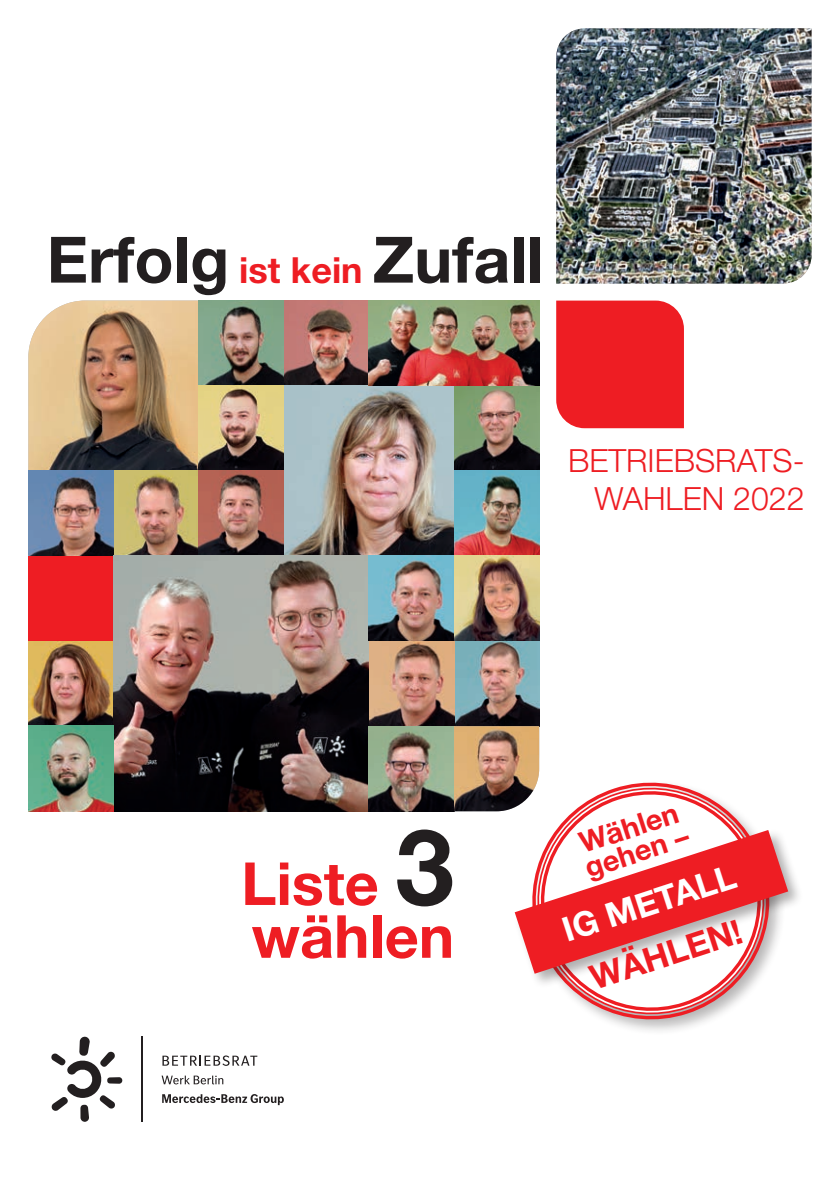
<style>
.page{position:relative;width:840px;height:1191px;background:#fff}
.page>*{position:absolute;margin:0;border:0;box-sizing:border-box;transform-origin:0 0}
.t1{font:700 64px "Helvetica Neue LT";color:#231f20}
.t2{font:700 59.4px/52.8px "Helvetica Neue LT";color:#ee1d23}
.t3{font:700 34px "Helvetica Neue LT";color:#fff}
.t4{font:700 34px "Helvetica Neue LT";color:#ee1d23}
.t5{font:300 32px/38px "Helvetica Neue LT";color:#ee1d23;text-align:right}
.t6{font:700 29px/25.4px "Helvetica Neue LT";color:#ee1d23}
.s1{font-size:36px;color:#ee1d23}
.s2{font-size:105.6px;color:#231f20}
</style>
<div class="page">
<img style="left:556px;top:28px;width:255px;height:255px">
<img style="left:283px;top:300px;width:86px;height:86px">
<img style="left:28px;top:300px;width:170px;height:171px">
<img style="left:283px;top:386px;width:171px;height:170px">
<img style="left:454px;top:386px;width:85px;height:85px">
<img style="left:28px;top:641px;width:85px;height:85px">
<img style="left:198px;top:300px;width:85px;height:85px">
<img style="left:454px;top:471px;width:85px;height:85px">
<img style="left:198px;top:385px;width:85px;height:86px">
<img style="left:113px;top:471px;width:85px;height:85px">
<img style="left:454px;top:556px;width:85px;height:170px">
<div style="left:28px;top:556px;width:85px;height:85px;background:#ee1d23"></div>
<img style="left:369px;top:641px;width:85px;height:85px">
<img style="left:28px;top:471px;width:85px;height:85px">
<svg style="left:198px;top:471px;width:85px;height:85px;background:#976055"></svg>
<div style="left:556px;top:300px;width:127px;height:128px;background:#ee1d23"></div>
<img style="left:113px;top:556px;width:256px;height:255px">
<img style="left:369px;top:556px;width:85px;height:85px">
<img style="left:369px;top:726px;width:85px;height:85px">
<svg style="left:454px;top:726px;width:85px;height:53px;background:#cc9c71"></svg>
<img style="left:28px;top:726px;width:85px;height:85px">
<img style="left:369px;top:300px;width:170px;height:86px">
<svg style="left:519px;top:770px;width:168px;height:261px"></svg>
<svg style="left:524px;top:775px;width:173px;height:252px"></svg>
<svg style="left:443px;top:779px;width:356px;height:245px"></svg>
<hr style="left:141px;top:1036px;width:2px;height:85px;background:#231f20">
<div style="left:107px;top:1077px;width:15px;height:6px;background:#231f20;border-radius:3px"></div>
<svg style="left:51px;top:1036px;width:64px;height:86px"></svg>
<svg style="left:162px;top:1055px;width:95px;height:10px"></svg>
<svg style="left:161px;top:1075px;width:62px;height:9px"></svg>
<svg style="left:162px;top:1094px;width:122px;height:11px"></svg>
<h1 class="t1" style="left:47px;top:220px;width:498px">Erfolg <span class="s1">ist kein</span> Zufall</h1>
<p class="t5" style="left:567px;top:441px;width:238px">BETRIEBSRATS-<br>WAHLEN 2022</p>
<h2 class="t2" style="left:241px;top:856px;width:214px">Liste <span class="s2">3 </span>wählen</h2>
<p class="t6" style="left:573px;top:831px;width:109px;rotate:-18deg">Wählen gehen –</p>
<p class="t3" style="left:556px;top:910px;width:182px;rotate:-18deg">IG METALL</p>
<p class="t4" style="left:584px;top:958px;width:159px;rotate:-18deg">WÄHLEN!</p>
</div>
